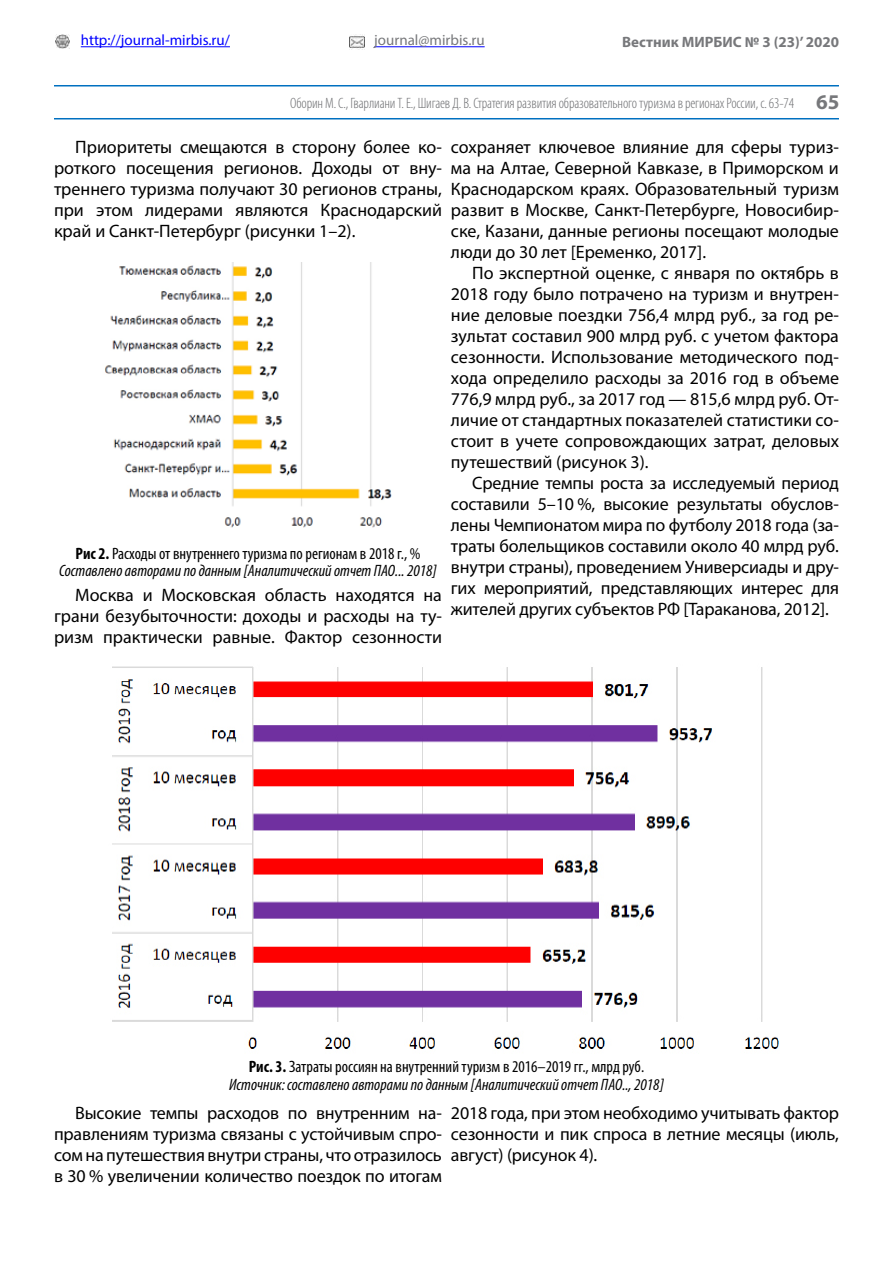
<style>
.page{position:relative;width:893px;height:1263px;background:#fff}
.page>*{position:absolute;margin:0;border:0;box-sizing:border-box;transform-origin:0 0}
.t1{font:18px/21px "Myriad Pro";letter-spacing:-.005em;color:#000;text-align:justify}
.t2{font:italic condensed 16.5px/16.5px "Myriad Pro";color:#000;text-align:center}
.t3{font:300 condensed 15px "Myriad Pro";letter-spacing:-.01em;color:#6d6e71}
.t4{font:15px "Myriad Pro";color:#00f}
.t5{font:700 15px "Myriad Pro";color:#77787b}
.t6{font:15px "Myriad Pro";color:#77787b}
.s1{font-weight:700;font-stretch:normal;font-size:21px;color:#77787b}
.s2{font-weight:700;font-style:normal}
.s3{font-style:normal}
</style>
<div class="page">
<hr style="left:54px;top:118px;width:785px;height:1px;background:#0070c0">
<img style="left:55px;top:34px;width:15px;height:15px">
<img style="left:349px;top:34px;width:16px;height:15px">
<hr style="left:81px;top:46px;width:149px;height:1px;background:#00f">
<hr style="left:374px;top:46px;width:111px;height:1px;background:#00f">
<hr style="left:54px;top:85px;width:785px;height:1px;background:#0070c0">
<img style="left:105px;top:262px;width:287px;height:266px">
<img style="left:112px;top:666px;width:667px;height:383px">
<p class="t4" style="left:81px;top:31px;width:151px">http://journal-mirbis.ru/</p>
<p class="t6" style="left:374px;top:31px;width:112px">journal@mirbis.ru</p>
<p class="t5" style="left:622px;top:32px;width:218px">Вестник МИРБИС № 3 (23)’ 2020</p>
<p class="t3" style="left:290px;top:94px;width:551px">Оборин М. С., Гварлиани Т. Е., Шигаев Д. В. Стратегия развития образовательного туризма в регионах России, c. 63-74 <span class="s1">65</span></p>
<p class="t1" style="left:54px;top:136px;width:389px;text-indent:21px">Приоритеты смещаются в сторону более ко&shy;роткого посещения регионов. Доходы от вну&shy;треннего туризма получают 30 регионов страны, при этом лидерами являются Краснодарский край и Санкт-Петербург (рисунки 1–2).</p>
<p class="t2" style="left:59px;top:545px;width:379px"><span class="s2">Рис 2.</span> <span class="s3">Расходы от внутреннего туризма по регионам в 2018 г., %<br></span>Составлено авторами по данным [Аналитический отчет ПАО... 2018]</p>
<p class="t1" style="left:54px;top:584px;width:389px;text-indent:21px">Москва и Московская область находятся на грани безубыточности: доходы и расходы на ту&shy;ризм практически равные. Фактор сезонности</p>
<p class="t1" style="left:451px;top:136px;width:389px">сохраняет ключевое влияние для сферы туриз&shy;ма на Алтае, Северной Кавказе, в Приморском и Краснодарском краях. Образовательный туризм развит в Москве, Санкт-Петербурге, Новосибир&shy;ске, Казани, данные регионы посещают молодые люди до 30 лет [Еременко, 2017].</p>
<p class="t1" style="left:451px;top:262px;width:390px;text-indent:21px">По экспертной оценке, с января по октябрь в 2018 году было потрачено на туризм и внутрен&shy;ние деловые поездки 756,4 млрд руб., за год ре&shy;зультат составил 900 млрд руб. с учетом фактора сезонности. Использование методического под&shy;хода определило расходы за 2016 год в объеме 776,9 млрд руб., за 2017 год — 815,6 млрд руб. От&shy;личие от стандартных показателей статистики со&shy;стоит в учете сопровождающих затрат, деловых путешествий (рисунок 3).</p>
<p class="t1" style="left:451px;top:472px;width:389px;text-indent:21px">Средние темпы роста за исследуемый период составили 5–10 %, высокие результаты обуслов&shy;лены Чемпионатом мира по футболу 2018 года (за&shy;траты болельщиков составили около 40 млрд руб. внутри страны), проведением Универсиады и дру&shy;гих мероприятий, представляющих интерес для жителей других субъектов РФ [Тараканова, 2012].</p>
<p class="t2" style="left:229px;top:1057px;width:436px;line-height:18.1px"><span class="s2">Рис. 3.</span> <span class="s3">Затраты россиян на внутренний туризм в 2016–2019 гг., млрд руб.<br></span>Источник: составлено авторами по данным [Аналитический отчет ПАО.., 2018]</p>
<p class="t1" style="left:54px;top:1102px;width:389px;text-indent:21px">Высокие темпы расходов по внутренним на&shy;правлениям туризма связаны с устойчивым спро&shy;сом на путешествия внутри страны, что отразилось в 30 % увеличении количество поездок по итогам</p>
<p class="t1" style="left:451px;top:1103px;width:389px">2018 года, при этом необходимо учитывать фактор сезонности и пик спроса в летние месяцы (июль, август) (рисунок 4).</p>
</div>
